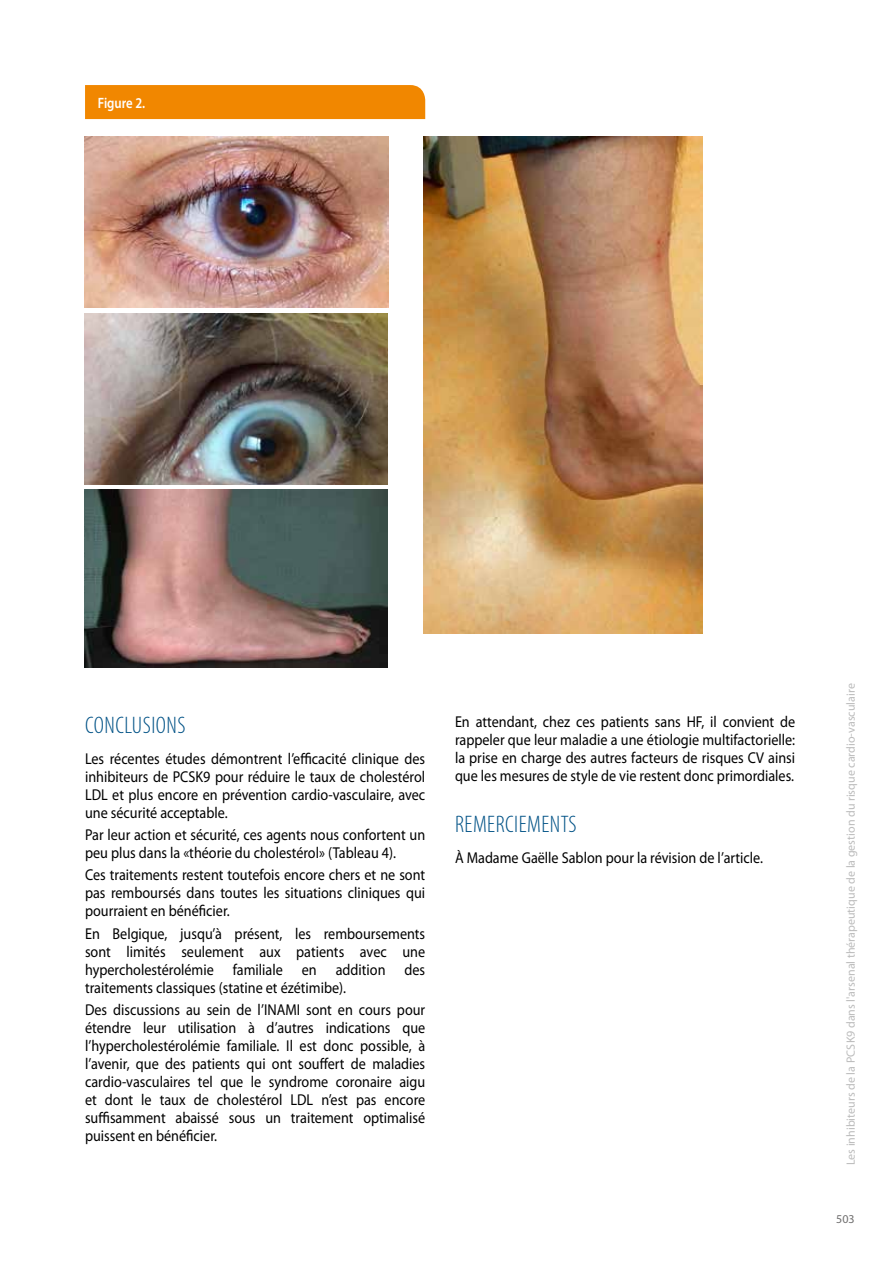
<style>
.page{position:relative;width:893px;height:1263px;background:#fff}
.page>*{position:absolute;margin:0;border:0;box-sizing:border-box;transform-origin:0 0}
.t1{font:300 condensed 24px "Myriad Pro";letter-spacing:.02em;color:#005286}
.t2{font:15.75px/18px "Myriad Pro";color:#000;text-align:justify;scale:.9 1}
.t3{font:600 15px "Myriad Pro";color:#fff;scale:.85 1}
.t4{font:12px "Myriad Pro";color:#bcbcbc}
.t5{font:12px "Myriad Pro";color:#706f6f}
</style>
<div class="page">
<img style="left:85px;top:137px;width:304px;height:170px">
<img style="left:85px;top:313px;width:303px;height:171px">
<img style="left:85px;top:490px;width:303px;height:178px">
<img style="left:423px;top:137px;width:280px;height:496px">
<div style="left:85px;top:85px;width:340px;height:34px;background:#f18700"></div>
<p class="t3" style="left:98px;top:93px;width:57px">Figure 2.</p>
<h1 class="t1" style="left:85px;top:711px;width:102px">CONCLUSIONS</h1>
<p class="t2" style="left:85px;top:749px;width:379px">Les récentes études démontrent l’efficacité clinique des inhibiteurs de PCSK9 pour réduire le taux de cholestérol LDL et plus encore en prévention cardio-vasculaire, avec une sécurité acceptable.</p>
<p class="t2" style="left:85px;top:826px;width:379px">Par leur action et sécurité, ces agents nous confortent un peu plus dans la «théorie du cholestérol» (Tableau 4).</p>
<p class="t2" style="left:85px;top:866px;width:379px">Ces traitements restent toutefois encore chers et ne sont pas remboursés dans toutes les situations cliniques qui pourraient en bénéficier.</p>
<p class="t2" style="left:85px;top:924px;width:379px">En Belgique, jusqu’à présent, les remboursements sont limités seulement aux patients avec une hypercholestérolémie familiale en addition des traitements classiques (statine et ézétimibe).</p>
<p class="t2" style="left:85px;top:1000px;width:379px">Des discussions au sein de l’INAMI sont en cours pour étendre leur utilisation à d’autres indications que l’hypercholestérolémie familiale. Il est donc possible, à l’avenir, que des patients qui ont souffert de maladies cardio-vasculaires tel que le syndrome coronaire aigu et dont le taux de cholestérol LDL n’est pas encore suffisamment abaissé sous un traitement optimalisé puissent en bénéficier.</p>
<p class="t2" style="left:455px;top:712px;width:380px">En attendant, chez ces patients sans HF, il convient de rappeler que leur maladie a une étiologie multifactorielle: la prise en charge des autres facteurs de risques CV ainsi que les mesures de style de vie restent donc primordiales.</p>
<h1 class="t1" style="left:455px;top:810px;width:123px">REMERCIEMENTS</h1>
<p class="t2" style="left:455px;top:848px;width:344px">À Madame Gaëlle Sablon pour la révision de l’article.</p>
<p class="t4" style="left:843px;top:1165px;width:483px;rotate:-90deg">Les inhibiteurs de la PCSK9 dans l'arsenal thérapeutique de la gestion du risque cardio-vasculaire</p>
<p class="t5" style="left:836px;top:1211px;width:20px">503</p>
</div>
